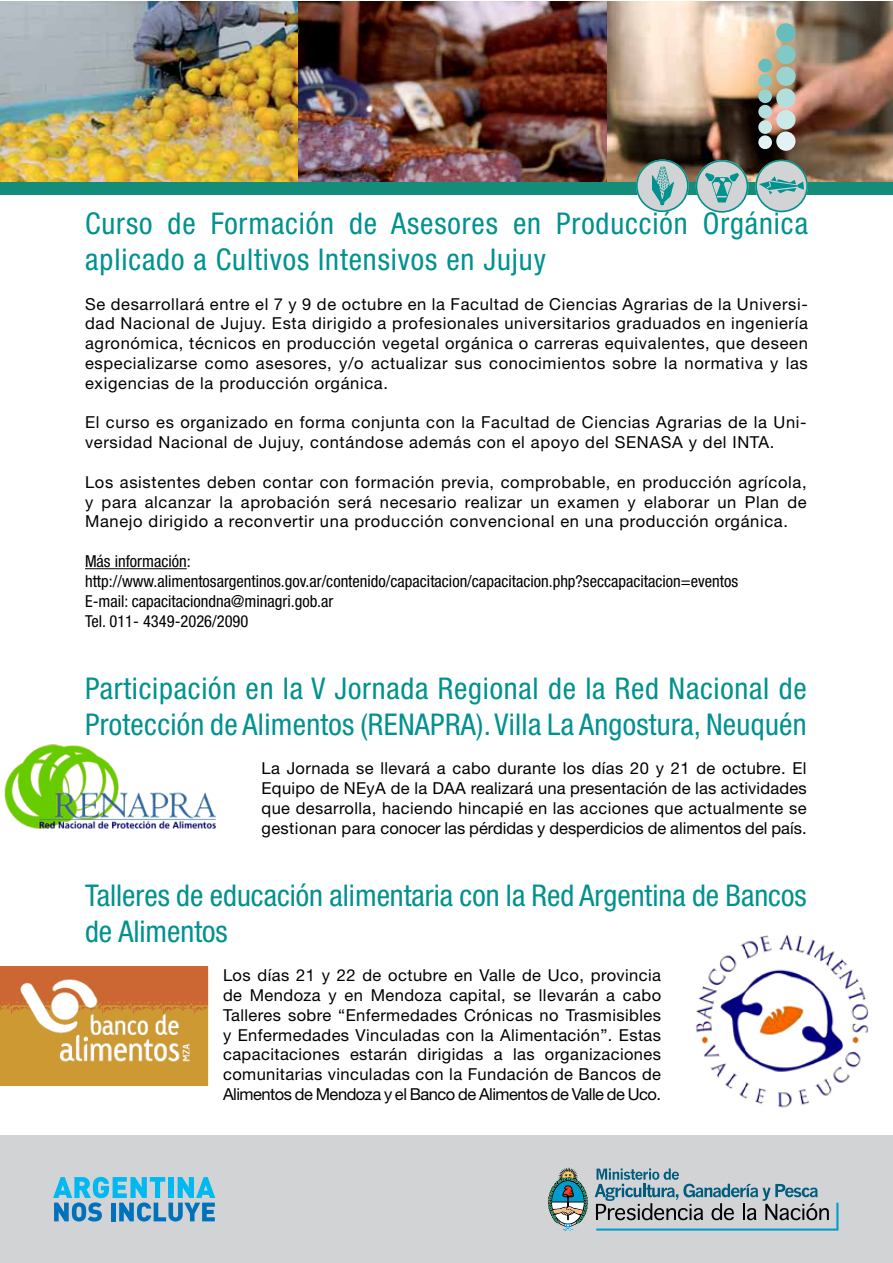
<style>
.page{position:relative;width:893px;height:1263px;background:#fff}
.page>*{position:absolute;margin:0;border:0;box-sizing:border-box;transform-origin:0 0}
.t1{font:condensed 30px/36px "Helvetica Neue LT Std";letter-spacing:.025em;color:#00928f}
.t2{font:condensed 30px/36px "Helvetica Neue LT Std";color:#00928f}
.t3{font:16.5px/19.8px "Helvetica Neue LT Std";letter-spacing:.04em;color:#000;text-align:justify}
.t4{font:condensed 16.5px/19.8px "Helvetica Neue LT Std";color:#000}
</style>
<div class="page">
<img style="left:0;top:1px;width:587px;height:181px">
<img style="left:587px;top:1px;width:305px;height:181px">
<div style="left:0;top:182px;width:892px;height:12px;background:#148c7a"></div>
<svg style="left:636px;top:159px;width:172px;height:54px;background:#98b4b1"></svg>
<div style="left:776px;top:23px;width:20px;height:20px;background:#66bebc;border-radius:50%"></div>
<div style="left:776px;top:45px;width:20px;height:19px;background:#80c9c7;border-radius:50%"></div>
<div style="left:776px;top:67px;width:20px;height:19px;background:#99d4d2;border-radius:50%"></div>
<div style="left:776px;top:88px;width:20px;height:20px;background:#b3dede;border-radius:50%"></div>
<div style="left:776px;top:110px;width:20px;height:19px;background:#cce9e9;border-radius:50%"></div>
<div style="left:776px;top:131px;width:20px;height:20px;background:#e3f3f3;border-radius:50%"></div>
<div style="left:758px;top:59px;width:14px;height:13px;background:#66bebc;border-radius:50%"></div>
<div style="left:758px;top:74px;width:14px;height:14px;background:#80c9c7;border-radius:50%"></div>
<div style="left:758px;top:89px;width:14px;height:14px;background:#99d4d2;border-radius:50%"></div>
<div style="left:758px;top:105px;width:14px;height:14px;background:#b3dede;border-radius:50%"></div>
<div style="left:758px;top:120px;width:14px;height:14px;background:#cce9e9;border-radius:50%"></div>
<div style="left:758px;top:135px;width:14px;height:14px;background:#e3f3f3;border-radius:50%"></div>
<div style="left:0;top:1135px;width:892px;height:128px;background:#d1d3d4"></div>
<svg style="left:548px;top:1167px;width:40px;height:64px"></svg>
<svg style="left:595px;top:1168px;width:243px;height:62px"></svg>
<svg style="left:53px;top:1177px;width:162px;height:44px"></svg>
<hr style="left:85px;top:568px;width:102px;height:1px;background:#000">
<img style="left:4px;top:744px;width:212px;height:85px">
<img style="left:0;top:967px;width:208px;height:119px">
<img style="left:696px;top:935px;width:173px;height:173px">
<h1 class="t1" style="left:85px;top:205px;width:724px">Curso de Formación de Asesores en Producción Orgánica aplicado a Cultivos Intensivos en Jujuy</h1>
<p class="t3" style="left:85px;top:294px;width:724px">Se desarrollará entre el 7 y 9 de octubre en la Facultad de Ciencias Agrarias de la Universi&shy;dad Nacional de Jujuy. Esta dirigido a profesionales universitarios graduados en ingeniería agronómica, técnicos en producción vegetal orgánica o carreras equivalentes, que deseen especializarse como asesores, y/o actualizar sus conocimientos sobre la normativa y las exigencias de la producción orgánica.</p>
<p class="t3" style="left:85px;top:412px;width:723px">El curso es organizado en forma conjunta con la Facultad de Ciencias Agrarias de la Uni&shy;versidad Nacional de Jujuy, contándose además con el apoyo del SENASA y del INTA.</p>
<p class="t3" style="left:85px;top:472px;width:723px">Los asistentes deben contar con formación previa, comprobable, en producción agrícola, y para alcanzar la aprobación será necesario realizar un examen y elaborar un Plan de Manejo dirigido a reconvertir una producción convencional en una producción orgánica.</p>
<p class="t4" style="left:85px;top:551px;width:654px">Más información: http://www.alimentosargentinos.gov.ar/contenido/capacitacion/capacitacion.php?seccapacitacion=eventos E-mail: capacitaciondna@minagri.gob.ar<br>Tel. 011- 4349-2026/2090</p>
<h1 class="t1" style="left:85px;top:670px;width:723px">Participación en la V Jornada Regional de la Red Nacional de<br>Protección de Alimentos (RENAPRA). Villa La Angostura, Neuquén</h1>
<p class="t3" style="left:261px;top:758px;width:547px">La Jornada se llevará a cabo durante los días 20 y 21 de octubre. El Equipo de NEyA de la DAA realizará una presentación de las actividades que desarrolla, haciendo hincapié en las acciones que actualmente se gestionan para conocer las pérdidas y desperdicios de alimentos del país.</p>
<h1 class="t2" style="left:85px;top:877px;width:723px">Talleres de educación alimentaria con la Red Argentina de Bancos de Alimentos</h1>
<p class="t3" style="left:223px;top:965px;width:440px">Los días 21 y 22 de octubre en Valle de Uco, provincia de Mendoza y en Mendoza capital, se llevarán a cabo Talleres sobre “Enfermedades Crónicas no Trasmisibles y Enfermedades Vinculadas con la Alimentación”. Estas capacitaciones estarán dirigidas a las organizaciones comunitarias vinculadas con la Fundación de Bancos de Alimentos de Mendoza y el Banco de Alimentos de Valle de Uco.</p>
</div>
